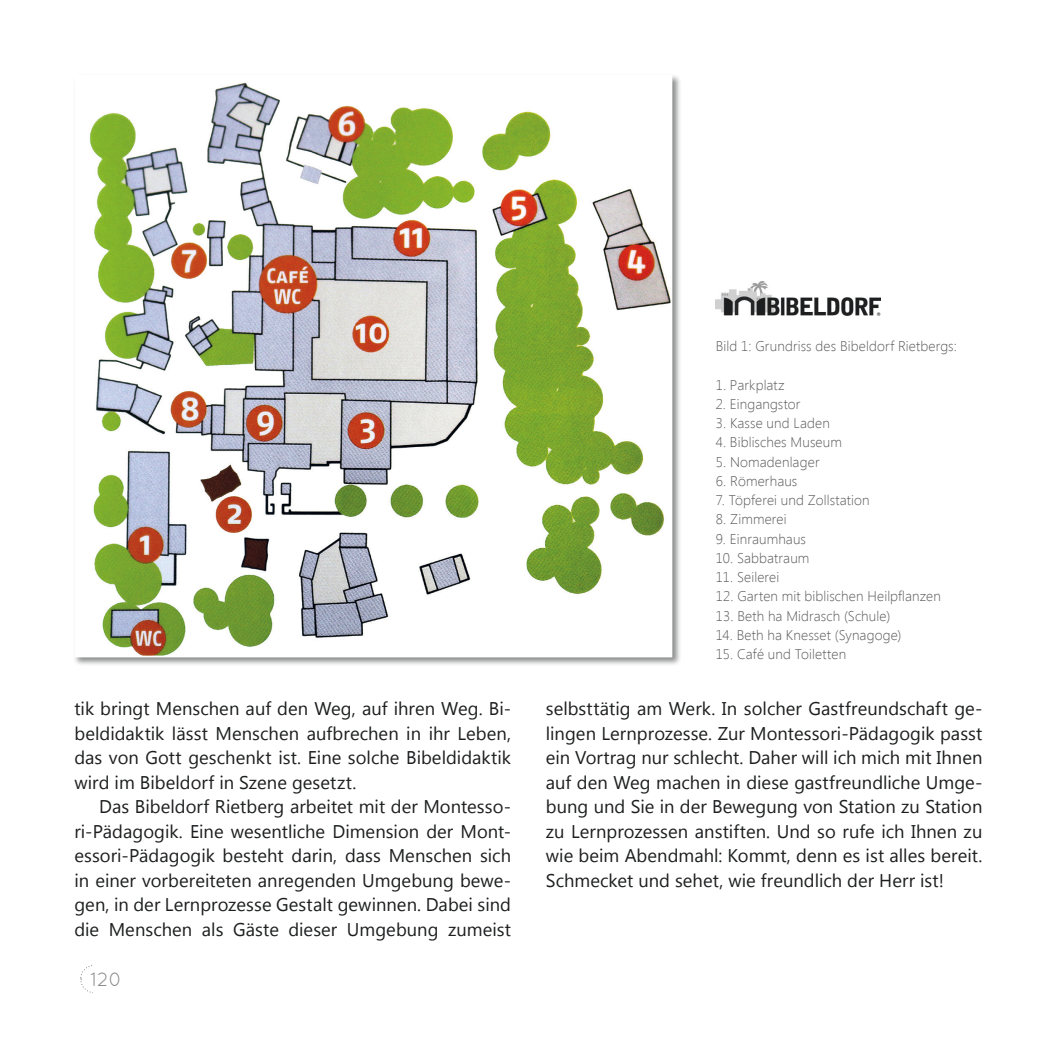
<style>
.page{position:relative;width:1042px;height:1042px;background:#fff}
.page>*{position:absolute;margin:0;border:0;box-sizing:border-box;transform-origin:0 0}
.t1{font:19.25px "Quicksand";color:#878788}
.t2{font:18.38px/24.5px "Segoe UI2";color:#1d1e1f;text-align:justify}
.t3{font:14px "Segoe UI Light 2";letter-spacing:.01em;color:#575758}
.t4{font:300 14px "Segoe UI";letter-spacing:.01em;color:#575758}
</style>
<div class="page">
<svg style="left:80px;top:965px;width:13px;height:28px"></svg>
<div style="left:73px;top:73px;width:608px;height:593px;background:#1d1e1f;opacity:.5"></div>
<img style="left:77px;top:78px;width:592px;height:576px">
<img style="left:716px;top:282px;width:164px;height:34px">
<p class="t2" style="left:74px;top:696px;width:438px">tik bringt Menschen auf den Weg, auf ihren Weg. Bi&shy;beldidaktik lässt Menschen aufbrechen in ihr Leben, das von Gott geschenkt ist. Eine solche Bibeldidaktik wird im Bibeldorf in Szene gesetzt.</p>
<p class="t2" style="left:74px;top:794px;width:438px;text-indent:25px">Das Bibeldorf Rietberg arbeitet mit der M ontesso&shy;ri-Pädagogik. Eine wesentliche Dimension der Mont&shy;essori-Pädagogik besteht darin, dass Menschen sich in einer vorbereiteten anregenden U mgebung bewe&shy;gen, in der Lernprozesse Gestalt gewinnen. Dabei sind die Menschen als Gäste dieser U mgebung zumeist</p>
<p class="t1" style="left:91px;top:968px;width:33px">120</p>
<p class="t3" style="left:716px;top:336px;width:243px">Bild 1: Grundriss des Bibeldorf Rietbergs:</p>
<p class="t3" style="left:716px;top:375px;width:71px">1. Parkplatz</p>
<p class="t3" style="left:716px;top:394px;width:86px">2. Eingangstor</p>
<p class="t3" style="left:716px;top:413px;width:116px">3. Kasse und Laden</p>
<p class="t3" style="left:716px;top:433px;width:128px">4. Biblisches Museum</p>
<p class="t3" style="left:716px;top:452px;width:105px">5. Nomadenlager</p>
<p class="t3" style="left:716px;top:471px;width:83px">6. Römerhaus</p>
<p class="t3" style="left:716px;top:490px;width:155px">7. Töpferei und Zollstation</p>
<p class="t3" style="left:716px;top:510px;width:72px">8. Zimmerei</p>
<p class="t3" style="left:716px;top:529px;width:92px">9. Einraumhaus</p>
<p class="t3" style="left:716px;top:548px;width:95px">10. Sabbatraum</p>
<p class="t3" style="left:716px;top:567px;width:65px">11. Seilerei</p>
<p class="t4" style="left:716px;top:587px;width:227px">12. Garten mit biblischen Heilpflanzen</p>
<p class="t3" style="left:716px;top:606px;width:176px">13. Beth ha Midrasch (Schule)</p>
<p class="t3" style="left:716px;top:625px;width:187px">14. Beth ha Knesset (Synagoge)</p>
<p class="t3" style="left:716px;top:644px;width:132px">15. Café und Toiletten</p>
<p class="t2" style="left:546px;top:696px;width:438px">selbsttätig am Werk. In solcher Gastfreundschaft ge&shy;lingen Lernprozesse. Zur Montessori-Pädagogik passt ein Vortrag nur schlecht. Daher will ich mich mit Ihnen auf den Weg machen in diese gastfreundliche U mge&shy;bung und Sie in der Bewegung von Station zu Station zu Lernprozessen anstiften. U nd so rufe ich Ihnen zu wie beim Abendmahl: Kommt, denn es ist alles bereit.<br>Schmecket und sehet, wie freundlich der Herr ist!</p>
</div>
